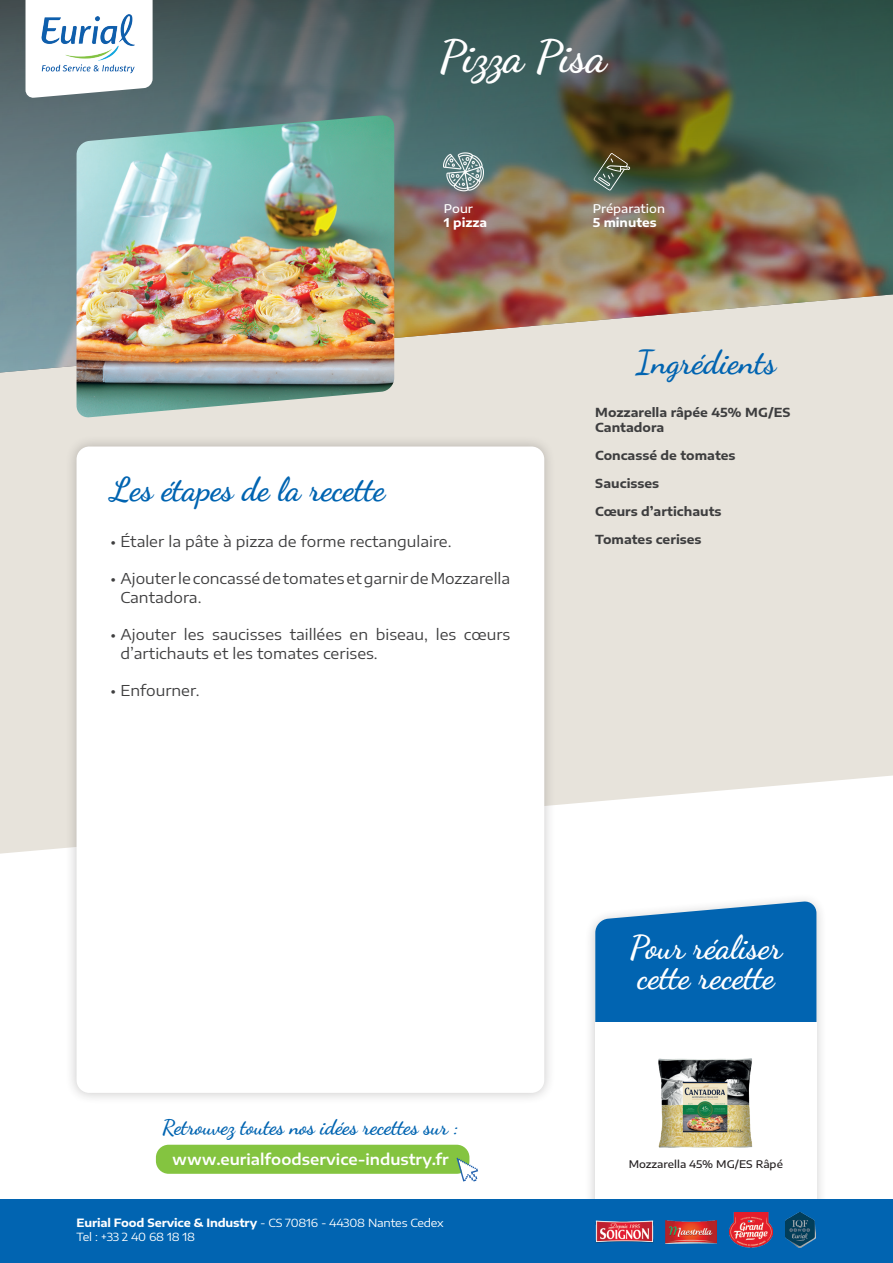
<style>
.page{position:relative;width:893px;height:1263px;background:#fff}
.page>*{position:absolute;margin:0;border:0;box-sizing:border-box;transform-origin:0 0}
.t1{font:700 45px "Dancing Script";color:#fff}
.t2{font:700 33px "Dancing Script";color:#0164b1}
.t3{font:700 33px/30px "Dancing Script";color:#fff}
.t4{font:700 21px "Dancing Script";color:#0164b1}
.t5{font:15px/19.5px "Encode Sans Expanded";color:#3e3e3f}
.t6{font:600 15px "Encode Sans Expanded";color:#fff}
.t7{font:700 12.3px/15.3px "Encode Sans Expanded";color:#3e3e3f}
.t8{font:500 12px "Encode Sans Expanded";color:#fff}
.t9{font:700 12px "Encode Sans Expanded";color:#fff}
.t10{font:11.25px/13.5px "Encode Sans Expanded";letter-spacing:-.015em;color:#fff}
.t11{font:500 10.5px "Encode Sans Expanded";color:#231f20}
.s1{font-weight:700}
</style>
<div class="page">
<svg style="left:590px;top:899px;width:231px;height:300px;fill:#f0f0f0"></svg>
<svg style="left:595px;top:900px;width:221px;height:122px;background:#1670b7"></svg>
<div style="left:595px;top:1022px;width:221px;height:208px;background:#fff"></div>
<svg style="left:0;top:374px;width:893px;height:480px;background:#e9e5de"></svg>
<img style="left:0;top:0;width:893px;height:374px">
<div style="left:65px;top:435px;width:491px;height:669px;background:#231f20;opacity:.25"></div>
<div style="left:77px;top:446px;width:467px;height:647px;background:#fff;border-radius:13px"></div>
<div style="left:0;top:1199px;width:893px;height:64px;background:#0164b1"></div>
<img style="left:77px;top:115px;width:317px;height:303px">
<svg style="left:26px;top:0;width:127px;height:98px"></svg>
<img style="left:40px;top:13px;width:97px;height:61px">
<svg style="left:593px;top:153px;width:38px;height:38px"></svg>
<img style="left:590px;top:1197px;width:64px;height:46px">
<img style="left:666px;top:1220px;width:50px;height:23px">
<img style="left:730px;top:1212px;width:42px;height:35px">
<img style="left:785px;top:1212px;width:30px;height:35px">
<div style="left:156px;top:1145px;width:313px;height:29px;background:#84c440;border-radius:13px"></div>
<svg style="left:457px;top:1158px;width:21px;height:23px"></svg>
<img style="left:443px;top:152px;width:41px;height:40px">
<img style="left:658px;top:1058px;width:95px;height:90px">
<h1 class="t1" style="left:439px;top:28px;width:169px">Pizza Pisa</h1>
<p class="t8" style="left:444px;top:200px;width:31px">Pour</p>
<p class="t9" style="left:444px;top:213px;width:45px">1 pizza</p>
<h2 class="t2" style="left:111px;top:469px;width:276px">Les étapes de la recette</h2>
<p class="t5" style="left:111px;top:531px;width:343px">• Étaler la pâte à pizza de forme rectangulaire.</p>
<p class="t5" style="left:120px;top:567px;width:391px;text-indent:-10px">• Ajouter le concassé de tomates et garnir de Mozzarella<br>Cantadora.</p>
<p class="t5" style="left:120px;top:623px;width:391px;text-indent:-10px">• Ajouter les saucisses taillées en biseau, les cœurs d’artichauts et les tomates cerises.</p>
<p class="t5" style="left:111px;top:679px;width:91px">• Enfourner.</p>
<p class="t8" style="left:593px;top:200px;width:74px">Préparation</p>
<p class="t9" style="left:593px;top:213px;width:65px">5 minutes</p>
<h2 class="t2" style="left:636px;top:341px;width:142px">Ingrédients</h2>
<p class="t7" style="left:595px;top:403px;width:197px">Mozzarella râpée 45% MG/ES<br>Cantadora</p>
<p class="t7" style="left:595px;top:447px;width:142px">Concassé de tomates</p>
<p class="t7" style="left:595px;top:475px;width:65px">Saucisses</p>
<p class="t7" style="left:595px;top:503px;width:128px">Cœurs d’artichauts</p>
<p class="t7" style="left:595px;top:531px;width:108px">Tomates cerises</p>
<h3 class="t4" style="left:162px;top:1114px;width:298px">Retrouvez toutes nos idées recettes sur :</h3>
<p class="t6" style="left:172px;top:1148px;width:278px">www.eurialfoodservice-industry.fr</p>
<p class="t10" style="left:77px;top:1215px;width:369px"><span class="s1">Eurial Food Service &amp; Industry</span> - CS 70816 - 44308 Nantes Cedex<br>Tel : +33 2 40 68 18 18</p>
<h2 class="t3" style="left:630px;top:932px;width:154px">Pour réaliser cette recette</h2>
<p class="t11" style="left:629px;top:1157px;width:156px">Mozzarella 45% MG/ES Râpé</p>
</div>
